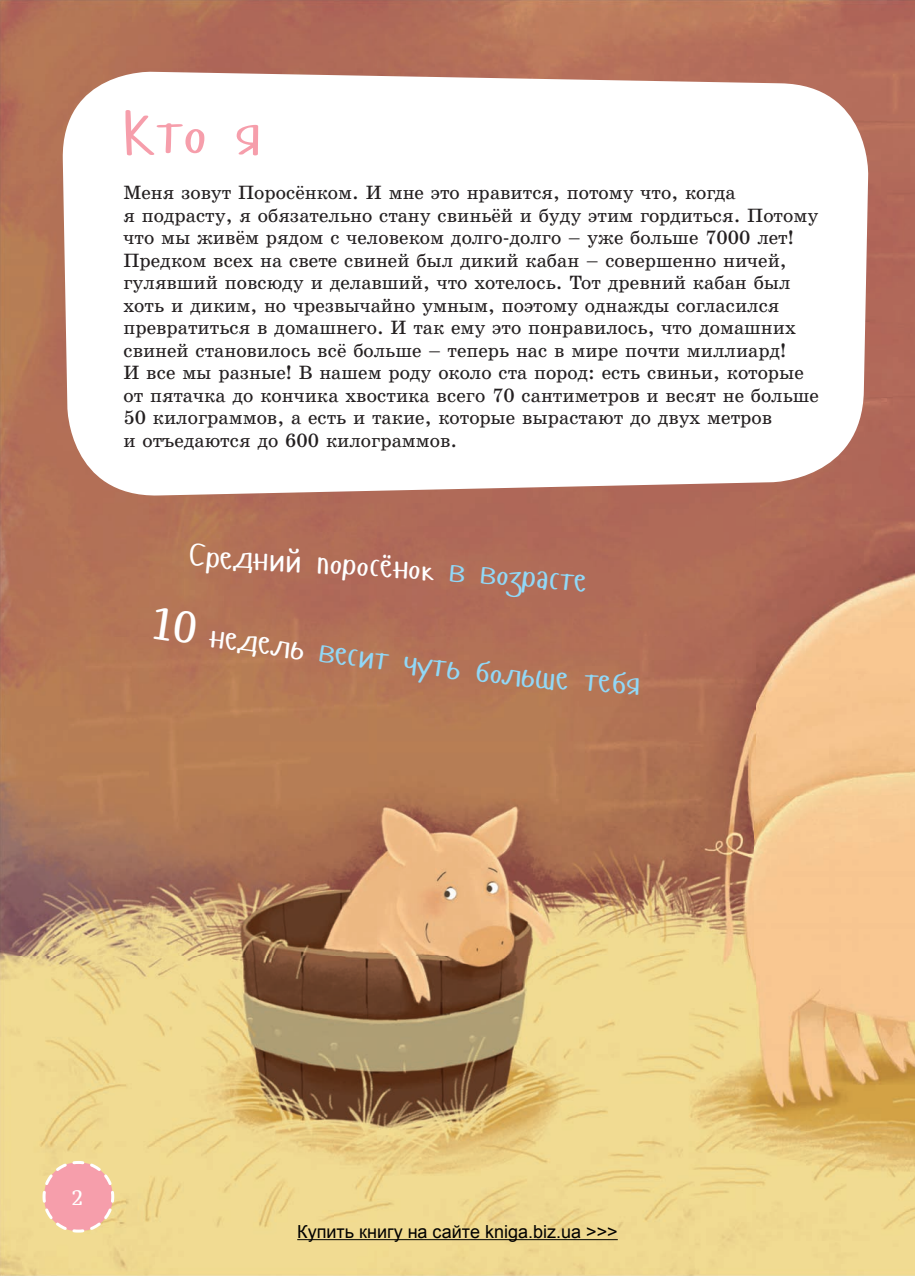
<style>
.page{position:relative;width:915px;height:1276px;background:#fff}
.page>*{position:absolute;margin:0;border:0;box-sizing:border-box;transform-origin:0 0}
.t1{font:63px "Hangyaboly";color:#f69eab}
.t2{font:34.5px "Hangyaboly";color:#91d8f7}
.t3{font:34.5px "Hangyaboly";color:#fff}
.t4{font:21px "Marmelad";color:#fff}
.t5{font:19.5px/22.5px "School";color:#231f20}
.t6{font:18px "Arial";color:#000}
.s1{color:#fff}
.s2{font-family:"Marmelad";font-size:45px}
.s3{color:#91d8f7}
</style>
<div class="page">
<img style="left:0;top:0;width:914px;height:1275px">
<svg style="left:61px;top:70px;width:808px;height:427px"></svg>
<svg style="left:41px;top:1159px;width:75px;height:75px;background:#f4b6a8"></svg>
<hr style="left:297px;top:1239px;width:320px;height:1px;background:#000">
<svg style="left:190px;top:543px;width:29px;height:31px"></svg>
<svg style="left:535px;top:670px;width:33px;height:20px"></svg>
<svg style="left:583px;top:671px;width:55px;height:23px"></svg>
<h1 class="t1" style="left:123px;top:102px;width:139px">Кто я</h1>
<p class="t5" style="left:123px;top:183px;width:697px">Меня зовут Поросёнком. И мне это нравится, потому что, когда<br>я подрасту, я обязательно стану свиньёй и буду этим гордиться. Потому что мы живём рядом с человеком долго-долго – уже больше 7000 лет!<br>Предком всех на свете свиней был дикий кабан – совершенно ничей, гулявший повсюду и делавший, что хотелось. Тот древний кабан был хоть и диким, но чрезвычайно умным, поэтому однажды согласился превратиться в домашнего. И так ему это понравилось, что домашних свиней становилось всё больше – теперь нас в мире почти миллиард!<br>И все мы разные! В нашем роду около ста пород: есть свиньи, которые от пятачка до кончика хвостика всего 70 сантиметров и весят не больше 50 килограммов, а есть и такие, которые вырастают до двух метров<br>и отъедаются до 600 килограммов.</p>
<h2 class="t3" style="left:221px;top:540px;width:175px;rotate:3deg">едний поросё</h2>
<h2 class="t2" style="left:394px;top:549px;width:130px;rotate:4deg"><span class="s1">нок</span> в воз</h2>
<h2 class="t2" style="left:523px;top:558px;width:67px;rotate:5deg">расте</h2>
<h2 class="t3" style="left:153px;top:610px;width:188px;rotate:8deg"><span class="s2">10</span> недель <span class="s3">в</span></h2>
<h2 class="t2" style="left:337px;top:636px;width:128px;rotate:7deg">есит чуть</h2>
<h2 class="t2" style="left:477px;top:653px;width:62px;rotate:6deg">боль</h2>
<p class="t4" style="left:72px;top:1189px;width:13px">2</p>
<p class="t6" style="left:297px;top:1219px;width:322px">Купить книгу на сайте kniga.biz.ua &gt;&gt;&gt;</p>
</div>
